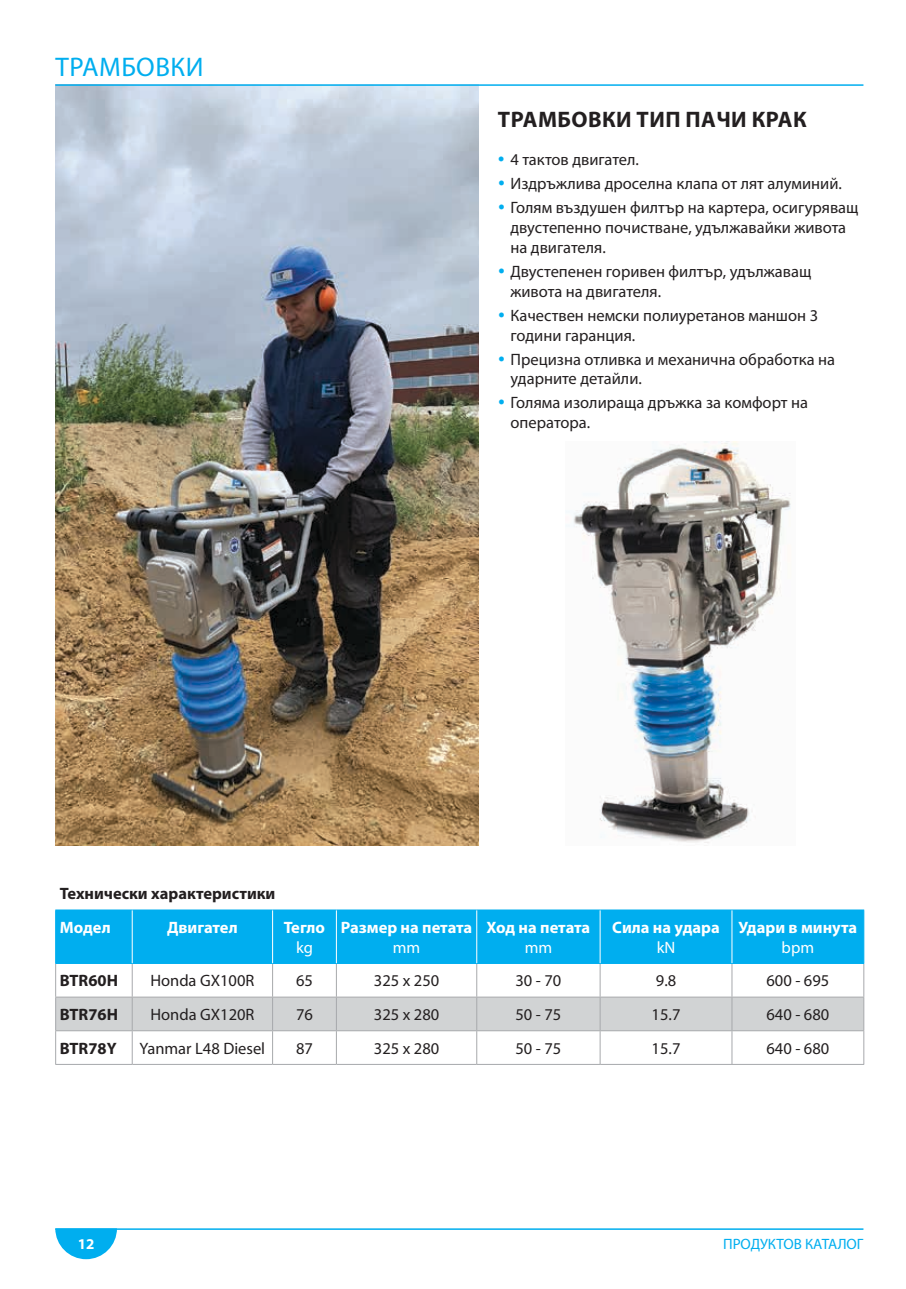
<style>
.page{position:relative;width:906px;height:1289px;background:#fff}
.page>*{position:absolute;margin:0;border:0;box-sizing:border-box;transform-origin:0 0}
.t1{font:27px "Myriad Pro";color:#00aeef}
.t2{font:700 22.5px "Myriad Pro";letter-spacing:.02em;color:#231f20}
.t3{font:16.5px/19.8px "Myriad Pro";color:#231f20}
.t4{font:700 16.5px "Myriad Pro";color:#fff}
.t5{font:700 16.5px "Myriad Pro";color:#231f20}
.t6{font:16.5px "Myriad Pro";color:#fff}
.t7{font:15px "Myriad Pro";color:#00aeef}
.t8{font:700 15px "Myriad Pro";color:#fff}
.s1{color:#00aeef}
</style>
<div class="page">
<svg style="left:55px;top:1229px;width:62px;height:30px"></svg>
<hr style="left:55px;top:1228px;width:808px;height:1px;background:#00aeef">
<img style="left:55px;top:86px;width:423px;height:759px">
<hr style="left:55px;top:84px;width:808px;height:2px;background:#00aeef">
<div style="left:56px;top:910px;width:807px;height:53px;background:#00aeef"></div>
<div style="left:56px;top:997px;width:807px;height:33px;background:#d1d3d4"></div>
<hr style="left:55px;top:963px;width:1px;height:33px;background:#a7a9ac">
<hr style="left:132px;top:963px;width:1px;height:33px;background:#a7a9ac">
<hr style="left:272px;top:963px;width:1px;height:33px;background:#a7a9ac">
<hr style="left:336px;top:963px;width:1px;height:33px;background:#a7a9ac">
<hr style="left:476px;top:963px;width:1px;height:33px;background:#a7a9ac">
<hr style="left:600px;top:963px;width:1px;height:33px;background:#a7a9ac">
<hr style="left:731px;top:963px;width:1px;height:33px;background:#a7a9ac">
<hr style="left:863px;top:963px;width:1px;height:33px;background:#a7a9ac">
<hr style="left:55px;top:996px;width:77px;height:1px;background:#a7a9ac">
<hr style="left:55px;top:997px;width:1px;height:33px;background:#a7a9ac">
<hr style="left:132px;top:996px;width:141px;height:1px;background:#a7a9ac">
<hr style="left:132px;top:997px;width:1px;height:33px;background:#a7a9ac">
<hr style="left:273px;top:996px;width:63px;height:1px;background:#a7a9ac">
<hr style="left:272px;top:997px;width:1px;height:33px;background:#a7a9ac">
<hr style="left:336px;top:996px;width:141px;height:1px;background:#a7a9ac">
<hr style="left:336px;top:997px;width:1px;height:33px;background:#a7a9ac">
<hr style="left:477px;top:996px;width:123px;height:1px;background:#a7a9ac">
<hr style="left:476px;top:997px;width:1px;height:33px;background:#a7a9ac">
<hr style="left:600px;top:996px;width:132px;height:1px;background:#a7a9ac">
<hr style="left:600px;top:997px;width:1px;height:33px;background:#a7a9ac">
<hr style="left:732px;top:996px;width:132px;height:1px;background:#a7a9ac">
<hr style="left:731px;top:997px;width:1px;height:33px;background:#a7a9ac">
<hr style="left:863px;top:997px;width:1px;height:33px;background:#a7a9ac">
<hr style="left:55px;top:1030px;width:77px;height:1px;background:#a7a9ac">
<hr style="left:55px;top:1031px;width:1px;height:33px;background:#a7a9ac">
<hr style="left:132px;top:1030px;width:141px;height:1px;background:#a7a9ac">
<hr style="left:132px;top:1031px;width:1px;height:33px;background:#a7a9ac">
<hr style="left:273px;top:1030px;width:63px;height:1px;background:#a7a9ac">
<hr style="left:272px;top:1031px;width:1px;height:33px;background:#a7a9ac">
<hr style="left:336px;top:1030px;width:141px;height:1px;background:#a7a9ac">
<hr style="left:336px;top:1031px;width:1px;height:33px;background:#a7a9ac">
<hr style="left:477px;top:1030px;width:123px;height:1px;background:#a7a9ac">
<hr style="left:476px;top:1031px;width:1px;height:33px;background:#a7a9ac">
<hr style="left:600px;top:1030px;width:132px;height:1px;background:#a7a9ac">
<hr style="left:600px;top:1031px;width:1px;height:33px;background:#a7a9ac">
<hr style="left:732px;top:1030px;width:132px;height:1px;background:#a7a9ac">
<hr style="left:731px;top:1031px;width:1px;height:33px;background:#a7a9ac">
<hr style="left:863px;top:1031px;width:1px;height:33px;background:#a7a9ac">
<hr style="left:55px;top:1064px;width:77px;height:1px;background:#a7a9ac">
<hr style="left:132px;top:1064px;width:141px;height:1px;background:#a7a9ac">
<hr style="left:273px;top:1064px;width:63px;height:1px;background:#a7a9ac">
<hr style="left:336px;top:1064px;width:141px;height:1px;background:#a7a9ac">
<hr style="left:477px;top:1064px;width:123px;height:1px;background:#a7a9ac">
<hr style="left:600px;top:1064px;width:132px;height:1px;background:#a7a9ac">
<hr style="left:732px;top:1064px;width:132px;height:1px;background:#a7a9ac">
<hr style="left:55px;top:909px;width:77px;height:1px;background:#00aeef">
<hr style="left:55px;top:910px;width:1px;height:53px;background:#00aeef">
<hr style="left:132px;top:909px;width:141px;height:1px;background:#00aeef">
<hr style="left:273px;top:909px;width:63px;height:1px;background:#00aeef">
<hr style="left:336px;top:909px;width:141px;height:1px;background:#00aeef">
<hr style="left:477px;top:909px;width:123px;height:1px;background:#00aeef">
<hr style="left:600px;top:909px;width:132px;height:1px;background:#00aeef">
<hr style="left:732px;top:909px;width:132px;height:1px;background:#00aeef">
<hr style="left:863px;top:910px;width:1px;height:53px;background:#00aeef">
<hr style="left:55px;top:963px;width:77px;height:1px;background:#00aeef">
<hr style="left:132px;top:963px;width:141px;height:1px;background:#00aeef">
<hr style="left:273px;top:963px;width:63px;height:1px;background:#00aeef">
<hr style="left:336px;top:963px;width:141px;height:1px;background:#00aeef">
<hr style="left:477px;top:963px;width:123px;height:1px;background:#00aeef">
<hr style="left:600px;top:963px;width:132px;height:1px;background:#00aeef">
<hr style="left:732px;top:963px;width:132px;height:1px;background:#00aeef">
<hr style="left:132px;top:910px;width:1px;height:53px;background:#fff">
<hr style="left:272px;top:910px;width:1px;height:53px;background:#fff">
<hr style="left:336px;top:910px;width:1px;height:53px;background:#fff">
<hr style="left:476px;top:910px;width:1px;height:53px;background:#fff">
<hr style="left:600px;top:910px;width:1px;height:53px;background:#fff">
<hr style="left:731px;top:910px;width:1px;height:53px;background:#fff">
<img style="left:566px;top:441px;width:225px;height:402px">
<h1 class="t1" style="left:56px;top:50px;width:145px">ТРАМБОВКИ</h1>
<h2 class="t2" style="left:498px;top:105px;width:310px">ТРАМБОВКИ ТИП ПАЧИ КРАК</h2>
<p class="t3" style="left:497px;top:149px;width:143px"><span class="s1">•</span> 4 тактов двигател.</p>
<p class="t3" style="left:497px;top:173px;width:346px"><span class="s1">•</span> Издръжлива дроселна клапа от лят алуминий.</p>
<p class="t3" style="left:510px;top:197px;width:350px;text-indent:-13px"><span class="s1">•</span> Голям въздушен филтър на картера, осигуряващ двустепенно почистване, удължавайки живота на двигателя.</p>
<p class="t3" style="left:510px;top:261px;width:302px;text-indent:-13px"><span class="s1">•</span> Двустепенен горивен филтър, удължаващ живота на двигателя.</p>
<p class="t3" style="left:510px;top:305px;width:309px;text-indent:-13px"><span class="s1">•</span> Качествен немски полиуретанов маншон 3 години гаранция.</p>
<p class="t3" style="left:510px;top:349px;width:326px;text-indent:-13px"><span class="s1">•</span> Прецизна отливка и механична обработка на ударните детайли.</p>
<p class="t3" style="left:510px;top:393px;width:299px;text-indent:-13px"><span class="s1">•</span> Голяма изолираща дръжка за комфорт на оператора.</p>
<p class="t5" style="left:60px;top:883px;width:217px">Технически характеристики</p>
<p class="t4" style="left:60px;top:916px;width:52px">Модел</p>
<p class="t4" style="left:167px;top:916px;width:72px">Двигател</p>
<p class="t4" style="left:284px;top:916px;width:43px">Тегло</p>
<p class="t6" style="left:296px;top:937px;width:18px">kg</p>
<p class="t4" style="left:341px;top:916px;width:133px">Размер на петата</p>
<p class="t6" style="left:393px;top:937px;width:29px">mm</p>
<p class="t4" style="left:486px;top:916px;width:105px">Ход на петата</p>
<p class="t6" style="left:524px;top:937px;width:29px">mm</p>
<p class="t4" style="left:612px;top:916px;width:109px">Сила на удара</p>
<p class="t6" style="left:657px;top:937px;width:20px">kN</p>
<p class="t4" style="left:738px;top:916px;width:120px">Удари в минута</p>
<p class="t6" style="left:781px;top:937px;width:34px">bpm</p>
<p class="t5" style="left:60px;top:970px;width:60px">BTR60H</p>
<p class="t3" style="left:150px;top:970px;width:106px">Honda GX100R</p>
<p class="t3" style="left:296px;top:970px;width:18px">65</p>
<p class="t3" style="left:374px;top:970px;width:67px">325 x 250</p>
<p class="t3" style="left:515px;top:970px;width:47px">30 - 70</p>
<p class="t3" style="left:656px;top:970px;width:22px">9.8</p>
<p class="t3" style="left:766px;top:970px;width:64px">600 - 695</p>
<p class="t5" style="left:60px;top:1003px;width:60px">BTR76H</p>
<p class="t3" style="left:150px;top:1004px;width:106px">Honda GX120R</p>
<p class="t3" style="left:296px;top:1004px;width:18px">76</p>
<p class="t3" style="left:374px;top:1004px;width:67px">325 x 280</p>
<p class="t3" style="left:515px;top:1004px;width:47px">50 - 75</p>
<p class="t3" style="left:651px;top:1004px;width:30px">15.7</p>
<p class="t3" style="left:766px;top:1004px;width:64px">640 - 680</p>
<p class="t5" style="left:60px;top:1037px;width:58px">BTR78Y</p>
<p class="t3" style="left:140px;top:1038px;width:127px">Yanmar L48 Diesel</p>
<p class="t3" style="left:296px;top:1038px;width:18px">87</p>
<p class="t3" style="left:374px;top:1038px;width:67px">325 x 280</p>
<p class="t3" style="left:515px;top:1038px;width:47px">50 - 75</p>
<p class="t3" style="left:651px;top:1038px;width:30px">15.7</p>
<p class="t3" style="left:766px;top:1038px;width:64px">640 - 680</p>
<p class="t8" style="left:78px;top:1233px;width:18px">12</p>
<p class="t7" style="left:723px;top:1234px;width:142px">ПРОДУКТОВ КАТАЛОГ</p>
</div>
